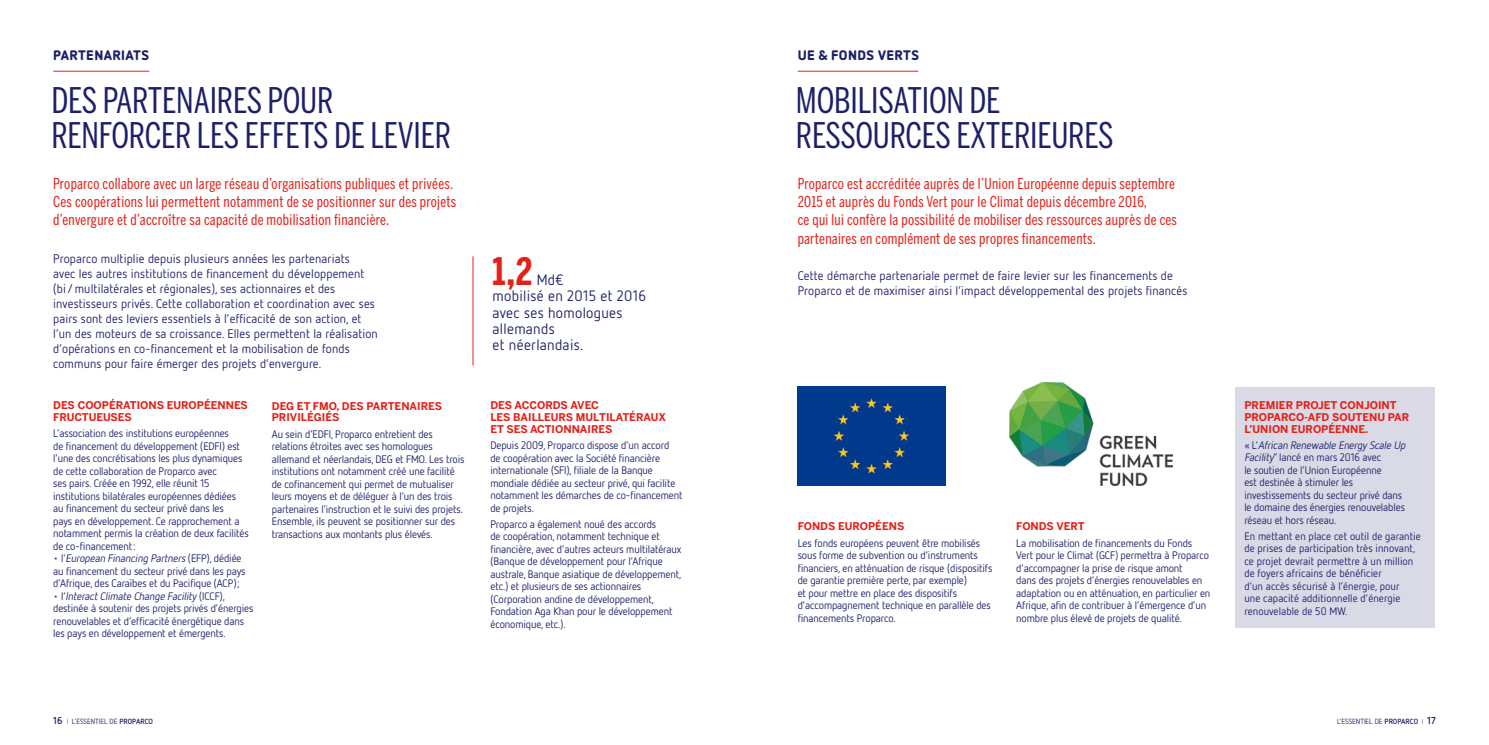
<style>
.page{position:relative;width:1489px;height:745px;background:#fff}
.page>*{position:absolute;margin:0;border:0;box-sizing:border-box;transform-origin:0 0}
.t1{font:700 37.5px "Benton Sans Comp";color:#e32119}
.t2{font:35px/35px "Benton Sans Comp";letter-spacing:-.005em;color:#1d1f69}
.t3{font:15px/18px "Benton Sans Comp";letter-spacing:.02em;color:#e32119}
.t4{font:15px/16.2px "Netto OT";letter-spacing:.02em;color:#1d1f69}
.t5{font:900 13.75px "Netto OT";letter-spacing:.03em;color:#1d1f69}
.t6{font:12.5px/15px "Netto OT";letter-spacing:.01em;color:#1d1f69}
.t7{font:10.88px/12.5px "Netto OT";letter-spacing:-.01em;color:#1d1f69}
.t8{font:700 10.62px/11.9px "Benton Sans";color:#e32119}
.t9{font:7.5px "Netto OT";color:#1d1f69}
.s1{font-style:italic}
.s2{font-weight:700;font-size:10px}
.s3{font-weight:300}
.s4{font-weight:700}
</style>
<div class="page">
<div style="left:1235px;top:387px;width:199px;height:240px;background:#dadae6"></div>
<hr style="left:472px;top:256px;width:1px;height:109px;background:#e32119">
<hr style="left:53px;top:71px;width:96px;height:1px;background:#e32119">
<hr style="left:797px;top:71px;width:121px;height:1px;background:#e32119">
<img style="left:1009px;top:382px;width:163px;height:103px">
<img style="left:797px;top:386px;width:148px;height:99px">
<p class="t5" style="left:53px;top:46px;width:97px">PARTENARIATS</p>
<p class="t5" style="left:797px;top:46px;width:123px">UE &amp; FONDS VERTS</p>
<h2 class="t2" style="left:51px;top:83px;width:401px">DES PARTENAIRES POUR<br>RENFORCER LES EFFETS DE LEVIER</h2>
<h2 class="t2" style="left:795px;top:82px;width:319px">MOBILISATION DE<br>RESSOURCES EXTERIEURES</h2>
<h3 class="t3" style="left:53px;top:174px;width:404px">Proparco collabore avec un large réseau d’organisations publiques et privées.<br>Ces coopérations lui permettent notamment de se positionner sur des projets d’envergure et d’accroître sa capacité de mobilisation financière.</h3>
<p class="t3" style="left:797px;top:175px;width:381px">Proparco est accréditée auprès de l’Union Européenne depuis septembre 2015 et auprès du Fonds Vert pour le Climat depuis décembre 2016,<br>ce qui lui confère la possibilité de mobiliser des ressources auprès de ces partenaires en complément de ses propres financements.</p>
<h1 class="t1" style="left:492px;top:249px;width:42px">1,2</h1>
<p class="t6" style="left:53px;top:251px;width:326px">Proparco multiplie depuis plusieurs années les partenariats<br>avec les autres institutions de financement du développement (bi/multilatérales et régionales), ses actionnaires et des investisseurs privés. Cette collaboration et coordination avec ses pairs sont des leviers essentiels à l’efficacité de son action, et l’un des moteurs de sa croissance. Elles permettent la réalisation d’opérations en co-financement et la mobilisation de fonds communs pour faire émerger des projets d’envergure.</p>
<p class="t6" style="left:797px;top:267px;width:391px">Cette démarche partenariale permet de faire levier sur les financements de<br>Proparco et de maximiser ainsi l’impact développemental des projets financés</p>
<h3 class="t4" style="left:492px;top:271px;width:155px;text-indent:44px">Md€<br>mobilisé en 2015 et 2016 avec ses homologues allemands<br>et néerlandais.</h3>
<p class="t8" style="left:53px;top:399px;width:196px">DES COOPÉRATIONS EUROPÉENNES<br>FRUCTUEUSES</p>
<p class="t7" style="left:53px;top:426px;width:197px">L’association des institutions européennes<br>de financement du développement (EDFI) est l’une des concrétisations les plus dynamiques de cette collaboration de Proparco avec<br>ses pairs. Créée en 1992, elle réunit 15 institutions bilatérales européennes dédiées au financement du secteur privé dans les<br>pays en développement. Ce rapprochement a notamment permis la création de deux facilités de co-financement:</p>
<p class="t7" style="left:53px;top:551px;width:194px">• l ’ <span class="s1">European Financing Partners</span>( E F P ) , d é d i é e au financement du secteur privé dans les pays d’Afrique, des Caraïbes et du Pacifique (ACP);</p>
<p class="t7" style="left:53px;top:589px;width:202px">• l ’ <span class="s1">InteractClimate Change Facility</span> ( I C C F ) , destinée à soutenir des projets privés d’énergies renouvelables et d’efficacité énergétique dans les pays en développement et émergents.</p>
<p class="t8" style="left:272px;top:399px;width:172px">DEG ET FMO, DES PARTENAIRES<br>PRIVILÉGIÉS</p>
<p class="t7" style="left:272px;top:427px;width:194px">Au sein d’EDFI, Proparco entretient des relations étroites avec ses homologues allemand et néerlandais, DEG et FMO. Les trois institutions ont notamment créé une facilité de cofinancement qui permet de mutualiser leurs moyens et de déléguer à l’un des trois partenaires l’instruction et le suivi des projets.<br>Ensemble, ils peuvent se positionner sur des transactions aux montants plus élevés.</p>
<p class="t8" style="left:490px;top:399px;width:177px">DES ACCORDS AVEC<br>LES BAILLEURS MULTILATÉRAUX<br>ET SES ACTIONNAIRES</p>
<p class="t7" style="left:490px;top:438px;width:194px">Depuis 2009, Proparco dispose d’un accord<br>de coopération avec la Société financière internationale (SFI), filiale de la Banque mondiale dédiée au secteur privé, qui facilite notamment les démarches de co-financement de projets.</p>
<p class="t7" style="left:490px;top:517px;width:192px">Proparco a également noué des accords<br>de coopération, notamment technique et financière, avec d’autres acteurs multilatéraux (Banque de développement pour l’Afrique australe, Banque asiatique de développement, etc.) et plusieurs de ses actionnaires (Corporation andine de développement, Fondation Aga Khan pour le développement économique, etc.).</p>
<p class="t8" style="left:797px;top:520px;width:108px">FONDS EUROPÉENS</p>
<p class="t7" style="left:797px;top:536px;width:196px">Les fonds européens peuvent être mobilisés sous forme de subvention ou d’instruments financiers, en atténuation de risque (dispositifs de garantie première perte, par exemple)<br>et pour mettre en place des dispositifs d’accompagnement technique en parallèle des financements Proparco.</p>
<p class="t8" style="left:1016px;top:520px;width:70px">FONDS VERT</p>
<p class="t7" style="left:1016px;top:536px;width:196px">La mobilisation de financements du Fonds Vert pour le Climat (GCF) permettra à Proparco d’accompagner la prise de risque amont<br>dans des projets d’énergies renouvelables en adaptation ou en atténuation, en particulier en Afrique, afin de contribuer à l’émergence d’un nombre plus élevé de projets de qualité.</p>
<p class="t8" style="left:1244px;top:398px;width:166px">PREMIER PROJET CONJOINT<br>PROPARCO-AFD SOUTENU PAR<br>L’UNION EUROPÉENNE.</p>
<p class="t7" style="left:1244px;top:438px;width:165px">« L’ <span class="s1">African Renewable Energy Scale Up Facility</span>” lancé en mars 2016 avec<br>le soutien de l’Union Européenne<br>est destinée à stimuler les investissements du secteur privé dans le domaine des énergies renouvelables réseau et hors réseau.</p>
<p class="t7" style="left:1244px;top:529px;width:178px">En mettant en place cet outil de garantie de prises de participation très innovant, ce projet devrait permettre à un million de foyers africains de bénéficier<br>d’un accès sécurisé à l’énergie, pour<br>une capacité additionnelle d’énergie renouvelable de 50 MW.</p>
<p class="t9" style="left:53px;top:716px;width:101px"><span class="s2">16</span> <span class="s3">I</span> L’ESSENTIEL DE <span class="s4">PROPARCO</span></p>
<p class="t9" style="left:1336px;top:716px;width:100px">L’ESSENTIEL DE <span class="s4">PROPARCO</span> <span class="s3">I</span> <span class="s2">17</span></p>
</div>
